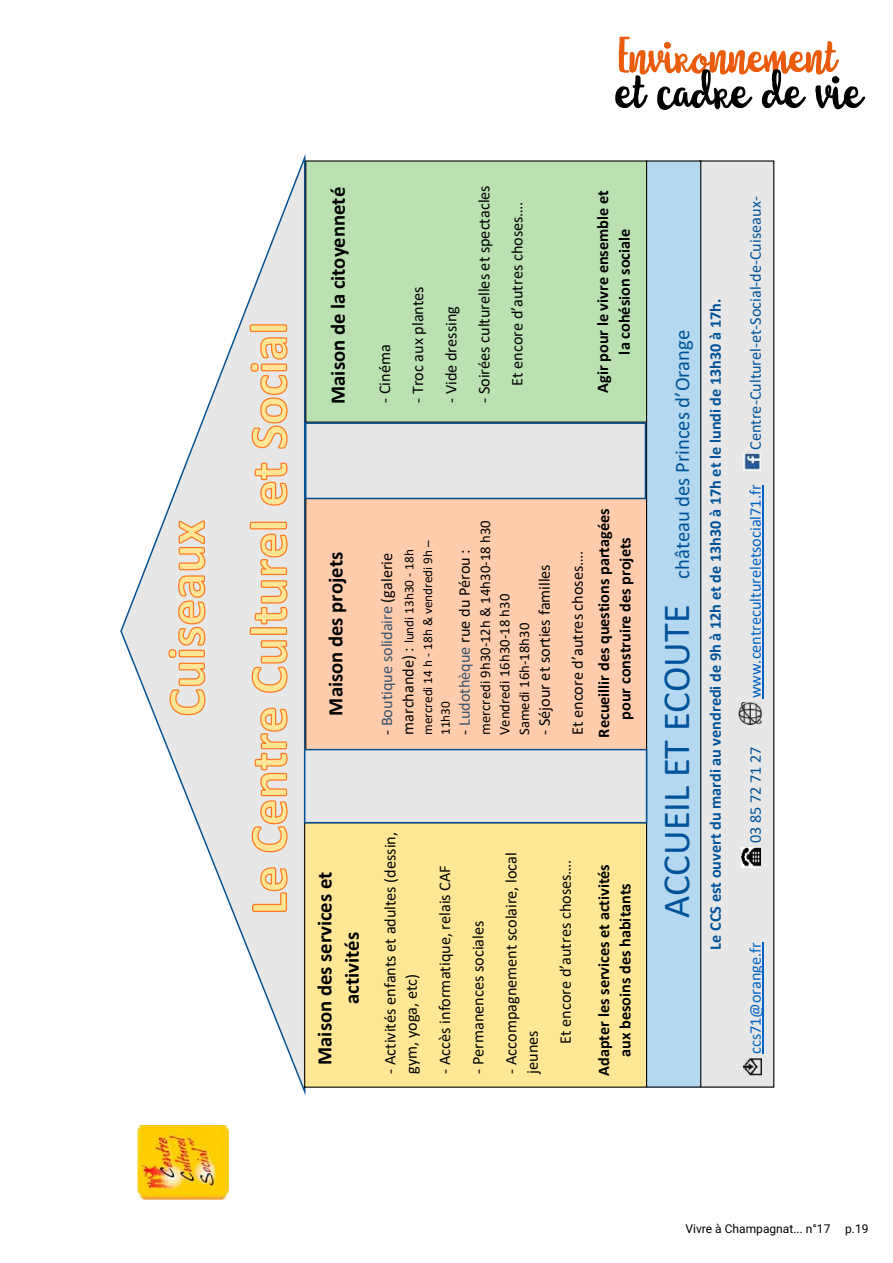
<style>
.page{position:relative;width:893px;height:1263px;background:#fff}
.page>*{position:absolute;margin:0;border:0;box-sizing:border-box;transform-origin:0 0}
.t1{font:54px "Molleat";color:#000}
.t2{font:51px "Molleat";color:#ea5b0b}
.t3{font:700 20.7px/27.3px "Calibri";color:#000;text-align:center}
.t4{font:20.7px "Calibri";color:#00539a}
.t5{font:16.35px/21.5px "Calibri";color:#000}
.t6{font:700 16.35px/21.5px "Calibri";letter-spacing:-.005em;color:#000;text-align:center}
.t7{font:700 16.35px "Calibri";letter-spacing:-.005em;color:#00539a}
.t8{font:16.35px "Calibri";color:#00539a}
.t9{font:16.35px "Calibri";color:#0063c5}
.t10{font:16.35px "Calibri";color:#3a536b}
.t11{font:14.7px/19.5px "Calibri";color:#000}
.t12{font:13.35px/18.8px "Calibri";color:#000}
.t13{font:12px "Heebo";color:#000}
.s1{font-size:16.35px}
.s2{color:#000}
.s3{color:#3a536b}
.s4{font-size:38.4px}
</style>
<div class="page">
<svg style="left:120px;top:154px;width:186px;height:939px"></svg>
<div style="left:305px;top:823px;width:343px;height:264px;background:#ffe796"></div>
<div style="left:306px;top:498px;width:341px;height:252px;background:#ffccad"></div>
<div style="left:306px;top:161px;width:341px;height:261px;background:#bbe1b3"></div>
<svg style="left:168px;top:520px;width:38px;height:196px;background:#f2d4af"></svg>
<svg style="left:249px;top:323px;width:39px;height:590px;background:#f1d6b4"></svg>
<img style="left:138px;top:1126px;width:91px;height:73px">
<div style="left:700px;top:161px;width:74px;height:926px;background:#e8e7e7"></div>
<div style="left:699px;top:160px;width:75px;height:928px;border:1px solid #000"></div>
<hr style="left:763px;top:942px;width:1px;height:112px;background:#0063c5">
<hr style="left:763px;top:485px;width:1px;height:213px;background:#0063c5">
<img style="left:743px;top:1058px;width:18px;height:18px">
<img style="left:741px;top:848px;width:19px;height:19px">
<img style="left:739px;top:702px;width:22px;height:22px">
<img style="left:743px;top:453px;width:18px;height:17px">
<div style="left:647px;top:161px;width:54px;height:926px;background:#b3d8ef"></div>
<div style="left:646px;top:160px;width:55px;height:928px;border:1px solid #000"></div>
<div style="left:305px;top:750px;width:342px;height:73px;background:#e8e7e7"></div>
<div style="left:304px;top:749px;width:343px;height:74px;border:1px solid #035192"></div>
<div style="left:306px;top:423px;width:339px;height:75px;background:#e8e7e7"></div>
<div style="left:305px;top:422px;width:341px;height:77px;border:1px solid #035192"></div>
<h2 class="t2" style="left:617px;top:25px;width:221px">Environnement</h2>
<h1 class="t1" style="left:617px;top:59px;width:248px">et cadre de vie</h1>
<p class="t3" style="left:324px;top:404px;width:218px;rotate:-90deg">Maison de la citoyenneté</p>
<p class="t5" style="left:373px;top:403px;width:60px;rotate:-90deg">- Cinéma</p>
<p class="t5" style="left:407px;top:403px;width:118px;rotate:-90deg">- Troc aux plantes</p>
<p class="t5" style="left:440px;top:403px;width:98px;rotate:-90deg">- Vide dressing</p>
<p class="t5" style="left:467px;top:403px;width:219px;line-height:33.2px;text-align:center;rotate:-90deg">- Soirées culturelles et spectacles<br>Et encore d’autres choses….</p>
<p class="t6" style="left:592px;top:393px;width:204px;rotate:-90deg">Agir pour le vivre ensemble et la cohésion sociale</p>
<p class="t3" style="left:322px;top:715px;width:165px;rotate:-90deg">Maison des projets</p>
<p class="t12" style="left:399px;top:735px;width:196px;rotate:-90deg"><span class="s1">marchande) :</span> lundi 13h30 - 18h mercredi 14 h - 18h &amp; vendredi 9h –</p>
<p class="t10" style="left:375px;top:735px;width:183px;rotate:-90deg"><span class="s2">-</span> Boutique solidaire <span class="s2">(galerie</span></p>
<p class="t12" style="left:436px;top:735px;width:35px;rotate:-90deg">11h30</p>
<p class="t11" style="left:475px;top:735px;width:216px;rotate:-90deg">mercredi 9h30-12h &amp; 14h30-18 h30<br>Vendredi 16h30-18 h30<br>Samedi 16h-18h30</p>
<p class="t5" style="left:453px;top:735px;width:187px;rotate:-90deg">- <span class="s3">Ludothèque</span> rue du Pérou :</p>
<p class="t5" style="left:527px;top:735px;width:186px;line-height:33.2px;rotate:-90deg">- Séjour et sorties familles<br>Et encore d’autres choses….</p>
<p class="t6" style="left:593px;top:720px;width:213px;text-align:left;text-indent:-18px;rotate:-90deg">Recueillir des questions partagées pour construire des projets</p>
<p class="t3" style="left:311px;top:1065px;width:195px;rotate:-90deg">Maison des services et activités</p>
<p class="t5" style="left:379px;top:1074px;width:243px;rotate:-90deg">- Activités enfants et adultes (dessin, gym, yoga, etc)</p>
<p class="t5" style="left:433px;top:1074px;width:210px;rotate:-90deg">- Accès informatique, relais CAF</p>
<p class="t5" style="left:467px;top:1074px;width:155px;rotate:-90deg">- Permanences sociales</p>
<p class="t5" style="left:500px;top:1074px;width:223px;rotate:-90deg">- Accompagnement scolaire, local jeunes</p>
<p class="t5" style="left:554px;top:1044px;width:186px;rotate:-90deg">Et encore d’autres choses….</p>
<p class="t6" style="left:593px;top:1076px;width:213px;rotate:-90deg">Adapter les services et activités aux besoins des habitants</p>
<p class="t4" style="left:668px;top:918px;width:590px;rotate:-90deg"><span class="s4">ACCUEIL ET ECOUTE</span> château des Princes d’Orange</p>
<p class="t7" style="left:704px;top:950px;width:653px;rotate:-90deg">Le CCS est ouvert du mardi au vendredi de 9h à 12h et de 13h30 à 17h et le lundi de 13h30 à 17h.</p>
<p class="t8" style="left:744px;top:450px;width:255px;rotate:-90deg">Centre-Culturel-et-Social-de-Cuiseaux-</p>
<p class="t9" style="left:744px;top:698px;width:215px;rotate:-90deg">www.centrecultureletsocial71.fr</p>
<p class="t8" style="left:744px;top:843px;width:98px;rotate:-90deg">03 85 72 71 27</p>
<p class="t9" style="left:744px;top:1054px;width:114px;rotate:-90deg">ccs71@orange.fr</p>
<p class="t13" style="left:685px;top:1220px;width:185px">Vivre à Champagnat... n°17 p.19</p>
</div>
